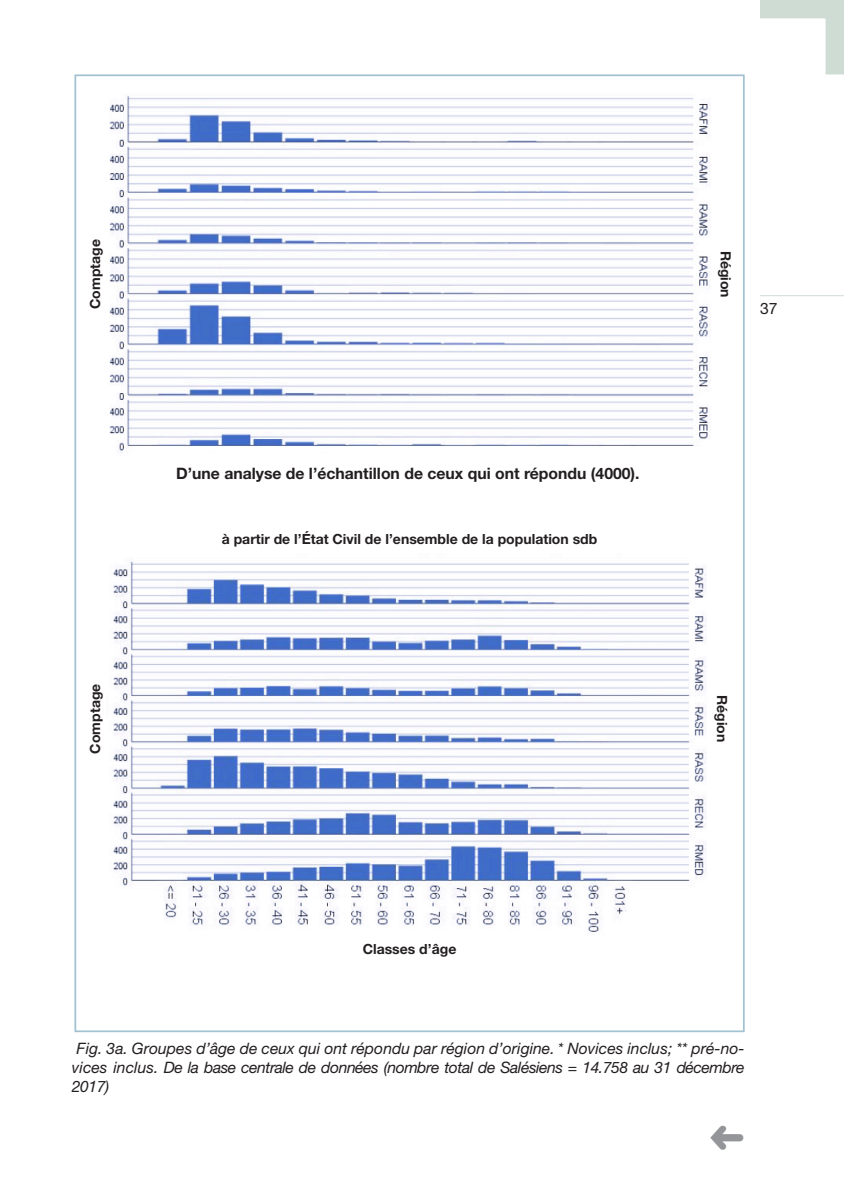
<style>
.page{position:relative;width:844px;height:1191px;background:#fff}
.page>*{position:absolute;margin:0;border:0;box-sizing:border-box;transform-origin:0 0}
.Testo_corrente_ok{font:italic 15.75px/18.9px "Helvetica Neue LT Std";letter-spacing:-.03em;color:#231f20;text-align:justify}
.Dida_tabelle_e_schem{font:700 15.75px "Helvetica Neue LT Std";color:#231f20}
.t1{font:15.75px "Helvetica Neue LT Std";color:#231f20}
.Dida_tabelle_e_schem-2{font:700 14px "Helvetica Neue LT Std";color:#231f20}
</style>
<div class="page">
<svg style="left:744px;top:0;width:99px;height:111px"></svg>
<hr style="left:759px;top:295px;width:84px;height:1px;background:#cedcd3">
<img style="left:113px;top:561px;width:593px;height:371px">
<img style="left:109px;top:96px;width:601px;height:357px">
<p class="Dida_tabelle_e_schem-2" style="left:86px;top:309px;width:71px;rotate:-90deg">Comptage</p>
<p class="Dida_tabelle_e_schem-2" style="left:86px;top:753px;width:71px;rotate:-90deg">Comptage</p>
<p class="Dida_tabelle_e_schem" style="left:176px;top:463px;width:465px">D’une analyse de l’échantillon de ceux qui ont répondu (4000).</p>
<p class="Dida_tabelle_e_schem-2" style="left:222px;top:530px;width:377px">à partir de l’État Civil de l’ensemble de la population sdb</p>
<p class="Dida_tabelle_e_schem-2" style="left:734px;top:250px;width:49px;rotate:90deg">Région</p>
<p class="t1" style="left:759px;top:299px;width:19px">37</p>
<p class="Dida_tabelle_e_schem-2" style="left:730px;top:695px;width:49px;rotate:90deg">Région</p>
<p class="Dida_tabelle_e_schem-2" style="left:362px;top:940px;width:95px">Classes d’âge</p>
<p class="Testo_corrente_ok" style="left:72px;top:1038px;width:674px">Fig. 3a. Groupes d’âge de ceux qui ont répondu par région d’origine. * Novices inclus; ** pré-no&shy;vices inclus. De la base centrale de données (nombre total de Salésiens = 14.758 au 31 décembre 2017)</p>
</div>
